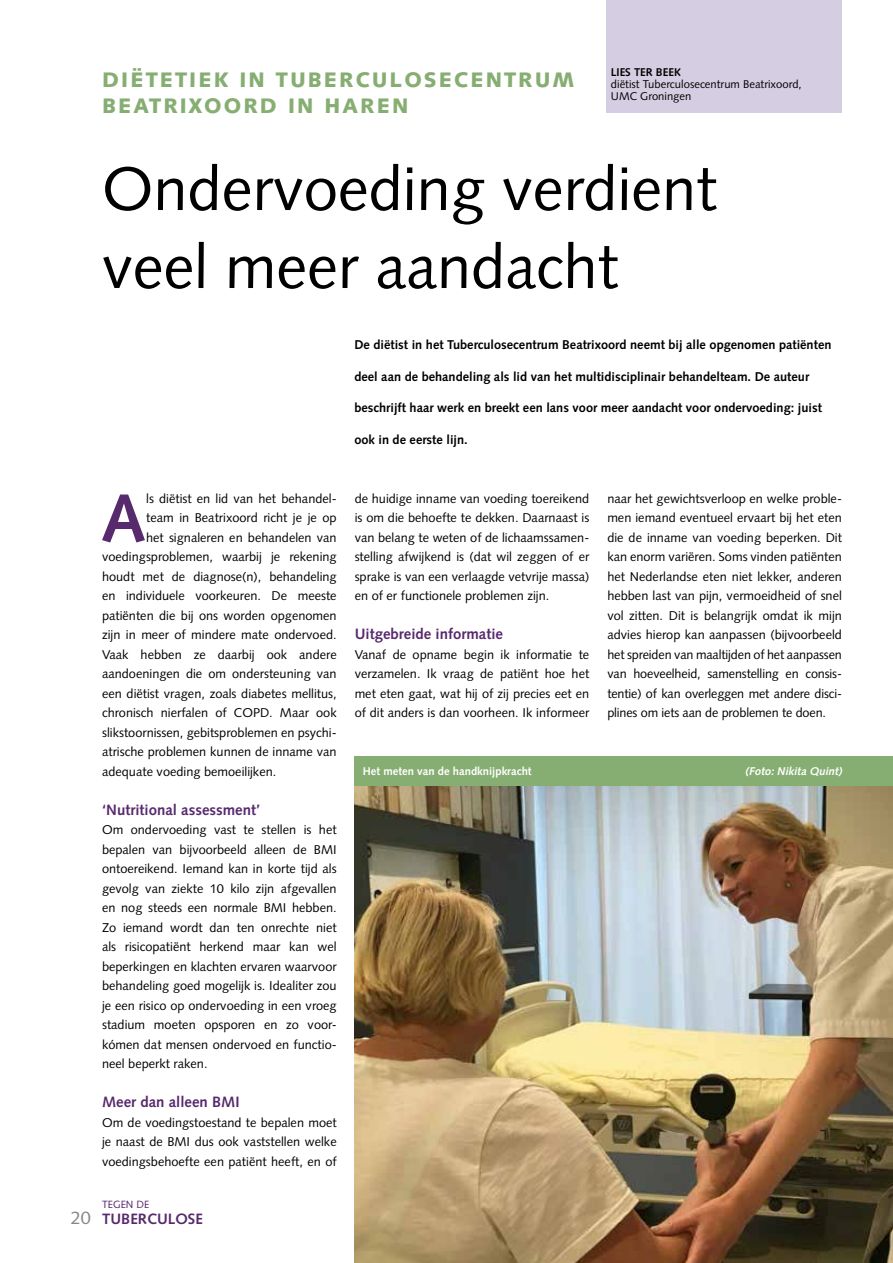
<style>
.page{position:relative;width:893px;height:1263px;background:#fff}
.page>*{position:absolute;margin:0;border:0;box-sizing:border-box;transform-origin:0 0}
.t1{font:700 67.95px "Syntax";color:#57296d}
.t2{font:61.5px/78px "Syntax";color:#000}
.t3{font:900 21px/25.2px "Syntax";letter-spacing:.1em;color:#87ae72}
.t4{font:700 15px "Syntax";color:#57296d}
.t5{font:12.75px/19.5px "Syntax";color:#000;text-align:justify}
.t6{font:700 12.75px "Syntax";color:#000}
.t7{font:11.25px/12px "Syntax";color:#000}
.t8{font:700 11.25px "Syntax";color:#fff}
.t9{font:italic 700 11.25px "Syntax";color:#fff}
.t10{font:700 11.25px "Syntax";color:#000}
.t11{font:10.5px "Syntax";color:#57296d}
.s1{font-weight:400;font-size:18px;color:#878787}
</style>
<div class="page">
<div style="left:607px;top:0;width:235px;height:112px;background:#d5cde1"></div>
<img style="left:354px;top:786px;width:539px;height:477px">
<div style="left:354px;top:756px;width:539px;height:30px;background:#87ae72"></div>
<h3 class="t3" style="left:102px;top:67px;width:474px">DIËTETIEK IN TUBERCULOSECENTRUM<br>BEATRIXOORD IN HAREN</h3>
<p class="t10" style="left:611px;top:65px;width:72px">LIES TER BEEK</p>
<p class="t7" style="left:611px;top:78px;width:192px">diëtist Tuberculosecentrum Beatrixoord,<br>UMC Groningen</p>
<h2 class="t2" style="left:102px;top:150px;width:616px">Ondervoeding verdient veel meer aandacht</h2>
<p class="t6" style="left:354px;top:337px;width:479px">De diëtist in het Tuberculosecentrum Beatrixoord neemt bij alle opgenomen patiënten</p>
<p class="t6" style="left:354px;top:369px;width:456px">deel aan de behandeling als lid van het multidisciplinair behandelteam. De auteur</p>
<p class="t6" style="left:354px;top:400px;width:469px">beschrijft haar werk en breekt een lans voor meer aandacht voor ondervoeding: juist</p>
<p class="t6" style="left:354px;top:432px;width:115px">ook in de eerste lijn.</p>
<h1 class="t1" style="left:101px;top:479px;width:47px">A</h1>
<p class="t5" style="left:146px;top:488px;width:192px">ls diëtist en lid van het behandel-</p>
<p class="t5" style="left:146px;top:508px;width:192px">team in Beatrixoord richt je je op</p>
<p class="t5" style="left:146px;top:527px;width:192px">het signaleren en behandelen van</p>
<p class="t5" style="left:102px;top:547px;width:236px">voedingsproblemen, waarbij je rekening</p>
<p class="t5" style="left:102px;top:566px;width:236px">houdt met de diagnose(n), behandeling</p>
<p class="t5" style="left:102px;top:586px;width:236px">en individuele voorkeuren. De meeste</p>
<p class="t5" style="left:102px;top:605px;width:236px">patiënten die bij ons worden opgenomen</p>
<p class="t5" style="left:102px;top:625px;width:236px">zijn in meer of mindere mate ondervoed.</p>
<p class="t5" style="left:102px;top:644px;width:236px">Vaak hebben ze daarbij ook andere</p>
<p class="t5" style="left:102px;top:664px;width:236px">aandoeningen die om ondersteuning van</p>
<p class="t5" style="left:102px;top:683px;width:236px">een diëtist vragen, zoals diabetes mellitus,</p>
<p class="t5" style="left:102px;top:703px;width:236px">chronisch nierfalen of COPD. Maar ook</p>
<p class="t5" style="left:102px;top:722px;width:236px">slikstoornissen, gebitsproblemen en psychi-</p>
<p class="t5" style="left:102px;top:742px;width:236px">atrische problemen kunnen de inname van</p>
<p class="t5" style="left:102px;top:761px;width:176px">adequate voeding bemoeilijken.</p>
<p class="t4" style="left:102px;top:801px;width:160px">‘Nutritional assessment’</p>
<p class="t5" style="left:102px;top:820px;width:236px;text-align:left">Om ondervoeding vast te stellen is het bepalen van bijvoorbeeld alleen de BMI ontoereikend. Iemand kan in korte tijd als gevolg van ziekte 10 kilo zijn afgevallen en nog steeds een normale BMI hebben.<br>Zo iemand wordt dan ten onrechte niet als risicopatiënt herkend maar kan wel beperkingen en klachten ervaren waarvoor behandeling goed mogelijk is. Idealiter zou je een risico op ondervoeding in een vroeg stadium moeten opsporen en zo voor&shy;kómen dat mensen ondervoed en functio&shy;neel beperkt raken.</p>
<p class="t4" style="left:102px;top:1093px;width:139px">Meer dan alleen BMI</p>
<p class="t5" style="left:102px;top:1112px;width:236px">Om de voedingstoestand te bepalen moet je naast de BMI dus ook vaststellen welke voedingsbehoefte een patiënt heeft, en of</p>
<p class="t11" style="left:102px;top:1198px;width:49px">TEGEN DE</p>
<p class="t4" style="left:71px;top:1210px;width:133px"><span class="s1">20</span> TUBERCULOSE</p>
<p class="t5" style="left:355px;top:488px;width:236px">de huidige inname van voeding toereikend is om die behoefte te dekken. Daarnaast is van belang te weten of de lichaamssamen&shy;stelling afwijkend is (dat wil zeggen of er sprake is van een verlaagde vetvrije massa) en of er functionele problemen zijn.</p>
<p class="t4" style="left:355px;top:625px;width:150px">Uitgebreide informatie</p>
<p class="t5" style="left:355px;top:644px;width:236px">Vanaf de opname begin ik informatie te verzamelen. Ik vraag de patiënt hoe het met eten gaat, wat hij of zij precies eet en of dit anders is dan voorheen. Ik informeer</p>
<p class="t5" style="left:607px;top:488px;width:236px">naar het gewichtsverloop en welke proble&shy;men iemand eventueel ervaart bij het eten die de inname van voeding beperken. Dit kan enorm variëren. Soms vinden patiënten het Nederlandse eten niet lekker, anderen hebben last van pijn, vermoeidheid of snel vol zitten. Dit is belangrijk omdat ik mijn advies hierop kan aanpassen (bijvoorbeeld het spreiden van maaltijden of het aanpassen van hoeveelheid, samenstelling en consis&shy;tentie) of kan overleggen met andere disci&shy;plines om iets aan de problemen te doen.</p>
<p class="t8" style="left:363px;top:765px;width:170px">Het meten van de handknijpkracht</p>
<p class="t9" style="left:745px;top:765px;width:101px">(Foto: Nikita Quint)</p>
</div>
